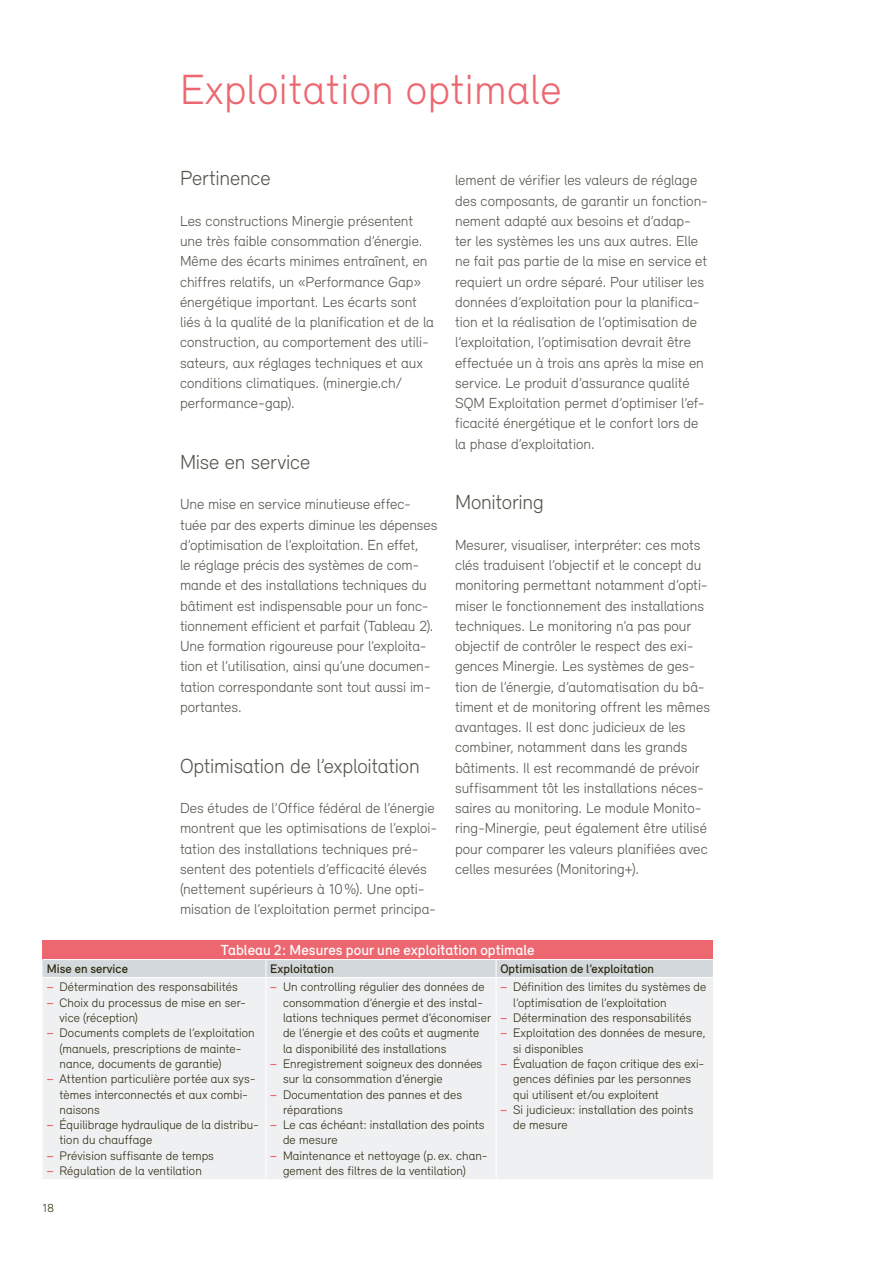
<style>
.page{position:relative;width:893px;height:1263px;background:#fff}
.page>*{position:absolute;margin:0;border:0;box-sizing:border-box;transform-origin:0 0}
.t1{font:300 43.5px "Relevant";letter-spacing:.01em;color:#ed6770}
.t2{font:300 21px "Relevant";letter-spacing:-.01em;color:#57544b}
.t3{font:300 15px/20.2px "Relevant";color:#57544b}
.t4{font:500 15px "Relevant";letter-spacing:.005em;color:#fff}
.t5{font:300 12.75px "Relevant";letter-spacing:.005em;color:#2f2912}
.t6{font:500 12.75px "Relevant";letter-spacing:.005em;color:#2f2912}
.t7{font:300 12px "Relevant";color:#2f2912}
.s1{font-weight:500;color:#ed6770}
</style>
<div class="page">
<div style="left:43px;top:940px;width:670px;height:19px;background:#ed6770"></div>
<div style="left:43px;top:978px;width:670px;height:201px;background:#eef0f1"></div>
<hr style="left:266px;top:978px;width:1px;height:201px;background:#fff">
<hr style="left:496px;top:978px;width:1px;height:201px;background:#fff">
<div style="left:43px;top:960px;width:670px;height:17px;background:#d2d8db"></div>
<h1 class="t1" style="left:180px;top:64px;width:383px">Exploitation optimale</h1>
<h2 class="t2" style="left:180px;top:166px;width:92px">Pertinence</h2>
<p class="t3" style="left:180px;top:210px;width:256px">Les constructions Minergie présentent une très faible consommation d’énergie.<br>Même des écarts minimes entraînent, en chiffres relatifs, un «Performance Gap» énergétique important. Les écarts sont liés à la qualité de la planification et de la construction, au comportement des utili&shy;sateurs, aux réglages techniques et aux conditions climatiques. (minergie.ch/ performance-gap).</p>
<h2 class="t2" style="left:180px;top:449px;width:132px">Mise en service</h2>
<p class="t3" style="left:180px;top:494px;width:259px">Une mise en service minutieuse effec&shy;tuée par des experts diminue les dépenses d’optimisation de l’exploitation. En effet,<br>le réglage précis des systèmes de com&shy;mande et des installations techniques du bâtiment est indispensable pour un fonc&shy;tionnement efficient et parfait (Tableau 2).<br>Une formation rigoureuse pour l’exploita&shy;tion et l’utilisation, ainsi qu’une documen&shy;tation correspondante sont tout aussi im&shy;portantes.</p>
<h2 class="t2" style="left:180px;top:753px;width:241px">Optimisation de l’exploitation</h2>
<p class="t3" style="left:180px;top:798px;width:259px">Des études de l’Office fédéral de l’énergie montrent que les optimisations de l’exploi&shy;tation des installations techniques pré&shy;sentent des potentiels d’efficacité élevés (nettement supérieurs à 10%). Une opti&shy;misation de l’exploitation permet principa-</p>
<p class="t3" style="left:455px;top:170px;width:255px">lement de vérifier les valeurs de réglage des composants, de garantir un fonction&shy;nement adapté aux besoins et d’adap&shy;ter les systèmes les uns aux autres. Elle ne fait pas partie de la mise en service et requiert un ordre séparé. Pour utiliser les données d’exploitation pour la planifica&shy;tion et la réalisation de l’optimisation de l’exploitation, l’optimisation devrait être effectuée un à trois ans après la mise en service. Le produit d’assurance qualité SQM Exploitation permet d’optimiser l’ef&shy;ficacité énergétique et le confort lors de la phase d’exploitation.</p>
<h2 class="t2" style="left:455px;top:490px;width:90px">Monitoring</h2>
<p class="t3" style="left:455px;top:534px;width:257px">Mesurer, visualiser, interpréter: ces mots clés traduisent l’objectif et le concept du monitoring permettant notamment d’opti&shy;miser le fonctionnement des installations techniques. Le monitoring n’a pas pour objectif de contrôler le respect des exi&shy;gences Minergie. Les systèmes de ges&shy;tion de l’énergie, d’automatisation du bâ&shy;timent et de monitoring offrent les mêmes avantages. Il est donc judicieux de les combiner, notamment dans les grands bâtiments. Il est recommandé de prévoir suffisamment tôt les installations néces&shy;saires au monitoring. Le module Monito&shy;ring-Minergie, peut également être utilisé pour comparer les valeurs planifiées avec celles mesurées (Monitoring+).</p>
<p class="t4" style="left:221px;top:941px;width:315px">Tableau 2: Mesures pour une exploitation optimale</p>
<p class="t6" style="left:47px;top:961px;width:83px">Mise en service</p>
<p class="t6" style="left:270px;top:961px;width:65px">Exploitation</p>
<p class="t6" style="left:500px;top:961px;width:155px">Optimisation de l’exploitation</p>
<p class="t5" style="left:47px;top:980px;width:192px"><span class="s1">−</span> Détermination des responsabilités</p>
<p class="t5" style="left:47px;top:995px;width:201px"><span class="s1">−</span> Choix du processus de mise en ser-</p>
<p class="t5" style="left:60px;top:1010px;width:80px">vice (réception)</p>
<p class="t5" style="left:47px;top:1025px;width:209px"><span class="s1">−</span> Documents complets de l’exploitation</p>
<p class="t5" style="left:60px;top:1041px;width:184px">(manuels, prescriptions de mainte-</p>
<p class="t5" style="left:60px;top:1056px;width:164px">nance, documents de garantie)</p>
<p class="t5" style="left:47px;top:1071px;width:210px"><span class="s1">−</span> Attention particulière portée aux sys-</p>
<p class="t5" style="left:60px;top:1087px;width:190px">tèmes interconnectés et aux combi-</p>
<p class="t5" style="left:60px;top:1102px;width:42px">naisons</p>
<p class="t5" style="left:47px;top:1117px;width:214px"><span class="s1">−</span> Équilibrage hydraulique de la distribu-</p>
<p class="t5" style="left:60px;top:1133px;width:94px">tion du chauffage</p>
<p class="t5" style="left:47px;top:1148px;width:169px"><span class="s1">−</span> Prévision suffisante de temps</p>
<p class="t5" style="left:47px;top:1163px;width:157px"><span class="s1">−</span> Régulation de la ventilation</p>
<p class="t5" style="left:500px;top:980px;width:208px"><span class="s1">−</span> Définition des limites du systèmes de</p>
<p class="t5" style="left:513px;top:995px;width:155px">l’optimisation de l’exploitation</p>
<p class="t5" style="left:500px;top:1010px;width:192px"><span class="s1">−</span> Détermination des responsabilités</p>
<p class="t5" style="left:500px;top:1025px;width:207px"><span class="s1">−</span> Exploitation des données de mesure,</p>
<p class="t5" style="left:513px;top:1041px;width:72px">si disponibles</p>
<p class="t5" style="left:500px;top:1056px;width:206px"><span class="s1">−</span> Évaluation de façon critique des exi-</p>
<p class="t5" style="left:513px;top:1071px;width:180px">gences définies par les personnes</p>
<p class="t5" style="left:513px;top:1087px;width:147px">qui utilisent et/ou exploitent</p>
<p class="t5" style="left:500px;top:1102px;width:195px"><span class="s1">−</span> Si judicieux: installation des points</p>
<p class="t5" style="left:513px;top:1117px;width:56px">de mesure</p>
<p class="t5" style="left:270px;top:980px;width:216px"><span class="s1">−</span> Un controlling régulier des données de</p>
<p class="t5" style="left:283px;top:995px;width:202px">consommation d’énergie et des instal-</p>
<p class="t5" style="left:283px;top:1010px;width:210px">lations techniques permet d’économiser</p>
<p class="t5" style="left:283px;top:1025px;width:198px">de l’énergie et des coûts et augmente</p>
<p class="t5" style="left:283px;top:1041px;width:165px">la disponibilité des installations</p>
<p class="t5" style="left:270px;top:1056px;width:214px"><span class="s1">−</span> Enregistrement soigneux des données</p>
<p class="t5" style="left:283px;top:1071px;width:161px">sur la consommation d’énergie</p>
<p class="t5" style="left:270px;top:1087px;width:193px"><span class="s1">−</span> Documentation des pannes et des</p>
<p class="t5" style="left:283px;top:1102px;width:61px">réparations</p>
<p class="t5" style="left:270px;top:1117px;width:216px"><span class="s1">−</span> Le cas échéant: installation des points</p>
<p class="t5" style="left:283px;top:1133px;width:56px">de mesure</p>
<p class="t5" style="left:270px;top:1148px;width:219px"><span class="s1">−</span> Maintenance et nettoyage (p. ex. chan-</p>
<p class="t5" style="left:283px;top:1163px;width:184px">gement des filtres de la ventilation)</p>
<p class="t7" style="left:43px;top:1201px;width:13px">18</p>
</div>
